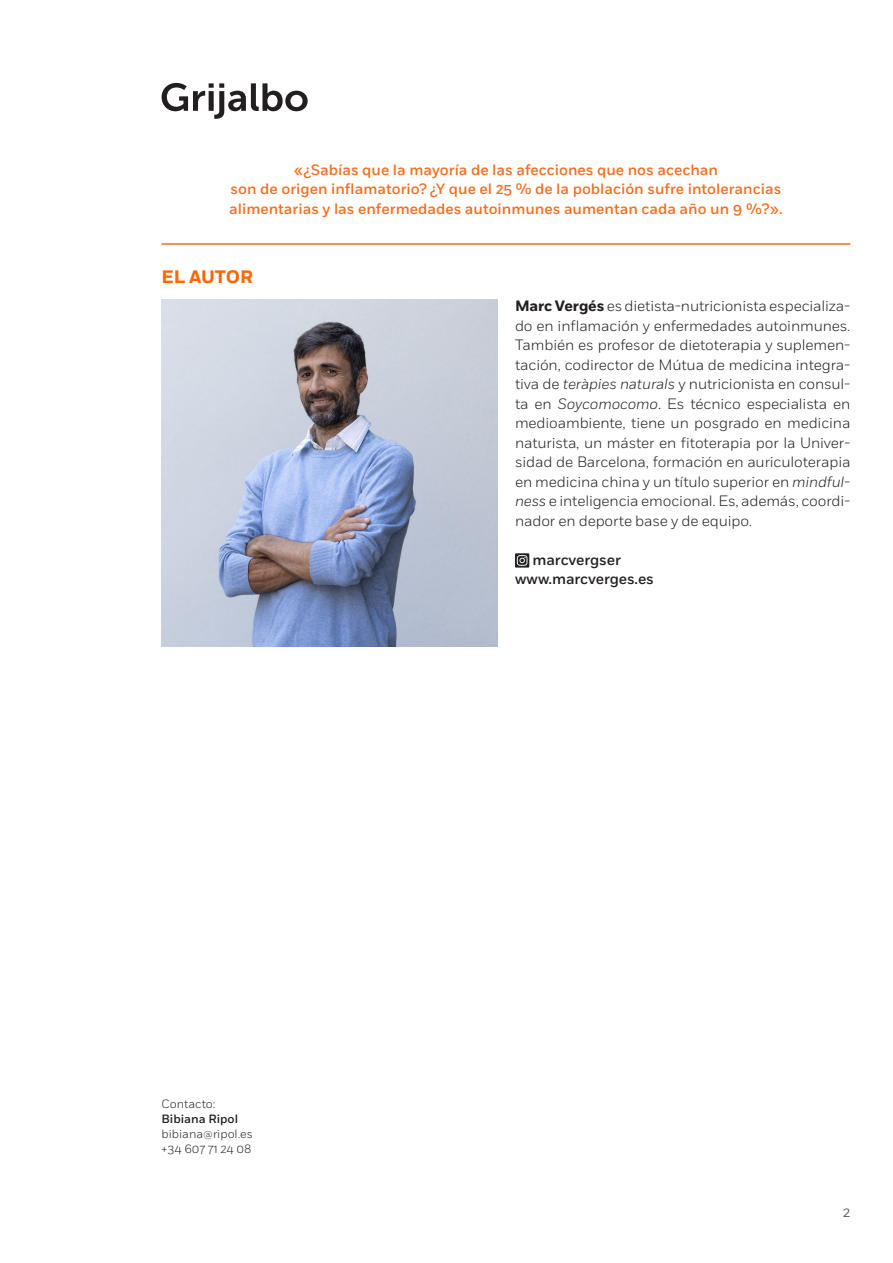
<style>
.page{position:relative;width:893px;height:1263px;background:#fff}
.page>*{position:absolute;margin:0;border:0;box-sizing:border-box;transform-origin:0 0}
.titols{font:700 18px "Fort";letter-spacing:-.01em;color:#f60}
.bio{font:300 15px/19.5px "Fort";letter-spacing:-.01em;color:#231f20;text-align:justify}
.t1{font:500 15px "Fort";color:#f36e21}
.bio-2{font:500 15px "Fort";letter-spacing:-.01em;color:#231f20}
.t2{font:300 12px/15px "Fort";color:#231f20}
.t3{font:500 12px "Fort";color:#231f20}
.t4{font:12px "Fort";color:#57585a}
.s1{font-weight:700}
.s2{font-style:italic}
</style>
<div class="page">
<svg style="left:162px;top:83px;width:146px;height:36px"></svg>
<svg style="left:515px;top:553px;width:14px;height:15px"></svg>
<img style="left:162px;top:300px;width:335px;height:346px">
<hr style="left:162px;top:243px;width:688px;height:2px;background:#f36e21">
<p class="t1" style="left:294px;top:160px;width:426px">«¿Sabías que la mayoría de las afecciones que nos acechan</p>
<p class="t1" style="left:231px;top:180px;width:552px">son de origen inflamatorio? ¿Y que el 25 % de la población sufre intolerancias</p>
<p class="t1" style="left:229px;top:199px;width:555px">alimentarias y las enfermedades autoinmunes aumentan cada año un 9 %?».</p>
<p class="titols" style="left:162px;top:266px;width:93px">EL AUTOR</p>
<p class="t2" style="left:162px;top:1097px;width:55px">Contacto:</p>
<p class="t3" style="left:162px;top:1112px;width:78px">Bibiana Ripol</p>
<p class="t2" style="left:162px;top:1127px;width:93px">bibiana@ripol.es +34 607 71 24 08</p>
<p class="bio" style="left:515px;top:296px;width:337px"><span class="s1">Marc Vergés</span> es dietista-nutricionista especializa&shy;do en inflamación y enfermedades autoinmunes.<br>También es profesor de dietoterapia y suplemen&shy;tación, codirector de Mútua de medicina integra&shy;tiva de <span class="s2">teràpies naturals</span> y nutricionista en consul&shy;ta en <span class="s2">Soycomocomo</span>. Es técnico especialista en medioambiente, tiene un posgrado en medicina naturista, un máster en fitoterapia por la Univer&shy;sidad de Barcelona, formación en auriculoterapia en medicina china y un título superior en <span class="s2">mindful&shy;ness</span> e inteligencia emocional. Es, además, coordi&shy;nador en deporte base y de equipo.</p>
<p class="bio-2" style="left:532px;top:550px;width:90px">marcvergser</p>
<p class="bio-2" style="left:515px;top:570px;width:140px">www.marcverges.es</p>
<p class="t4" style="left:843px;top:1206px;width:9px">2</p>
</div>
